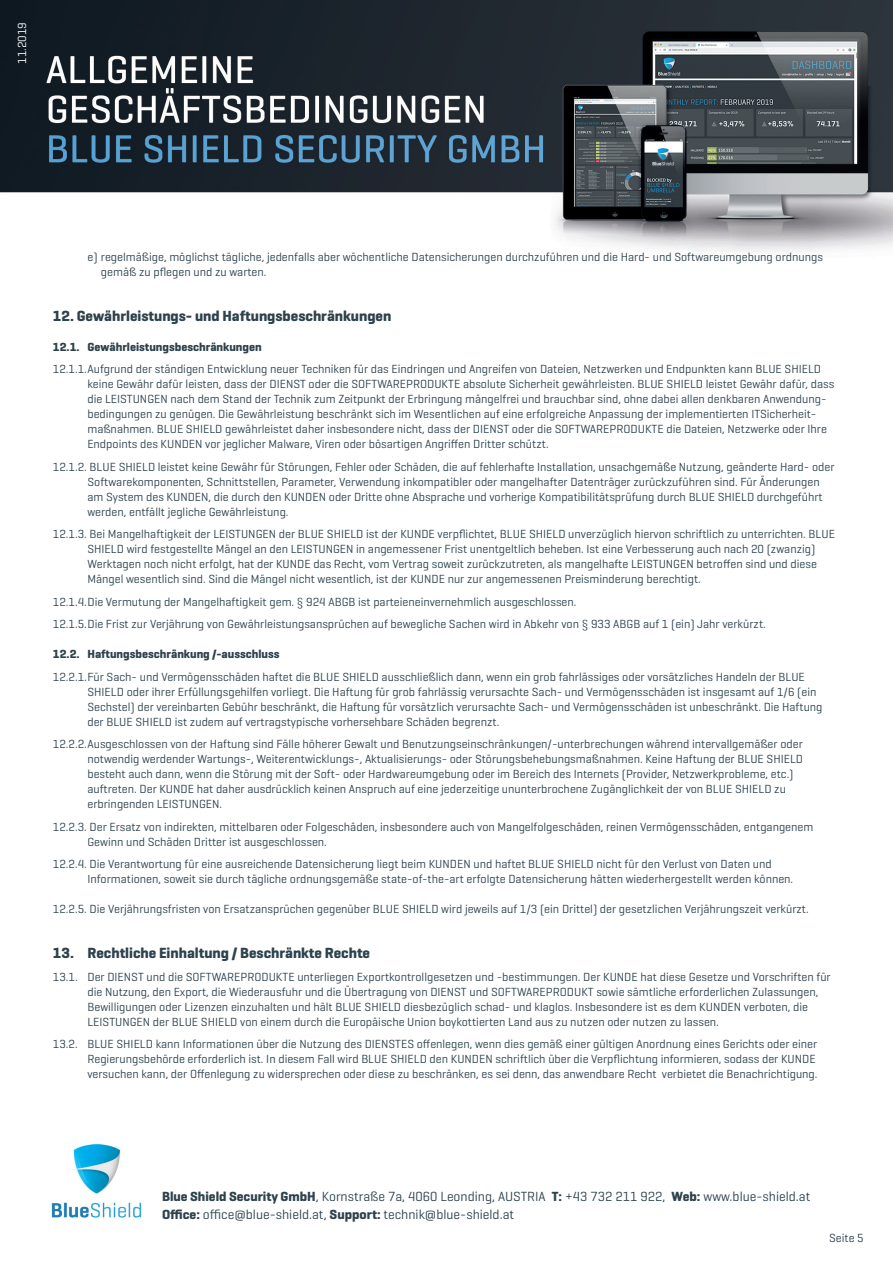
<style>
.page{position:relative;width:893px;height:1263px;background:#fff}
.page>*{position:absolute;margin:0;border:0;box-sizing:border-box;transform-origin:0 0}
.t1{font:700 15px "Geogrotesque";color:#2d424d}
.t2{font:13.5px/18px "Geogrotesque";color:#2d424d}
.t3{font:12px/15px "Geogrotesque";color:#2d424d}
.t4{font:700 12px "Geogrotesque";color:#2d424d}
.t5{font:12px "Geogrotesque";color:#fff}
.s1{font-weight:700}
</style>
<div class="page">
<img style="left:0;top:0;width:893px;height:252px">
<img style="left:51px;top:1144px;width:91px;height:74px">
<p class="t5" style="left:14px;top:64px;width:43px;rotate:-90deg">11.2019</p>
<p class="t3" style="left:101px;top:249px;width:724px;text-indent:-14px">e) regelmäßige, möglichst tägliche, jedenfalls aber wöchentliche Datensicherungen durchzuführen und die Hard- und Softwareumgebung ordnungs gemäß zu pflegen und zu warten.</p>
<p class="t1" style="left:53px;top:306px;width:340px">12. Gewährleistungs- und Haftungsbeschränkungen</p>
<p class="t4" style="left:53px;top:339px;width:210px">12.1. Gewährleistungsbeschränkungen</p>
<p class="t3" style="left:87px;top:361px;width:748px;text-indent:-34px">12.1.1.Aufgrund der ständigen Entwicklung neuer Techniken für das Eindringen und Angreifen von Dateien, Netzwerken und Endpunkten kann BLUE SHIELD keine Gewähr dafür leisten, dass der DIENST oder die SOFTWAREPRODUKTE absolute Sicherheit gewährleisten. BLUE SHIELD leistet Gewähr dafür, dass die LEISTUNGEN nach dem Stand der Technik zum Zeitpunkt der Erbringung mängelfrei und brauchbar sind, ohne dabei allen denkbaren Anwendung&shy;bedingungen zu genügen. Die Gewährleistung beschränkt sich im Wesentlichen auf eine erfolgreiche Anpassung der implementierten ITSicherheit&shy;maßnahmen. BLUE SHIELD gewährleistet daher insbesondere nicht, dass der DIENST oder die SOFTWAREPRODUKTE die Dateien, Netzwerke oder Ihre Endpoints des KUNDEN vor jeglicher Malware, Viren oder bösartigen Angriffen Dritter schützt.</p>
<p class="t3" style="left:87px;top:459px;width:749px;text-indent:-34px">12.1.2. BLUE SHIELD leistet keine Gewähr für Störungen, Fehler oder Schäden, die auf fehlerhafte Installation, unsachgemäße Nutzung, geänderte Hard- oder Softwarekomponenten, Schnittstellen, Parameter, Verwendung inkompatibler oder mangelhafter Datenträger zurückzuführen sind. Für Änderungen am System des KUNDEN, die durch den KUNDEN oder Dritte ohne Absprache und vorherige Kompatibilitätsprüfung durch BLUE SHIELD durchgeführt werden, entfällt jegliche Gewährleistung.</p>
<p class="t3" style="left:87px;top:526px;width:749px;text-indent:-34px">12.1.3. Bei Mangelhaftigkeit der LEISTUNGEN der BLUE SHIELD ist der KUNDE verpflichtet, BLUE SHIELD unverzüglich hiervon schriftlich zu unterrichten. BLUE SHIELD wird festgestellte Mängel an den LEISTUNGEN in angemessener Frist unentgeltlich beheben. Ist eine Verbesserung auch nach 20 (zwanzig)<br>Werktagen noch nicht erfolgt, hat der KUNDE das Recht, vom Vertrag soweit zurückzutreten, als mangelhafte LEISTUNGEN betroffen sind und diese Mängel wesentlich sind. Sind die Mängel nicht wesentlich, ist der KUNDE nur zur angemessenen Preisminderung berechtigt.</p>
<p class="t3" style="left:53px;top:590px;width:714px;line-height:22.5px">12.1.4.Die Vermutung der Mangelhaftigkeit gem. § 924 ABGB ist parteieneinvernehmlich ausgeschlossen.<br>12.1.5.Die Frist zur Verjährung von Gewährleistungsansprüchen auf bewegliche Sachen wird in Abkehr von § 933 ABGB auf 1 (ein) Jahr verkürzt.</p>
<p class="t4" style="left:53px;top:647px;width:228px">12.2. Haftungsbeschränkung /-ausschluss</p>
<p class="t3" style="left:87px;top:669px;width:737px;text-indent:-34px">12.2.1.Für Sach- und Vermögensschäden haftet die BLUE SHIELD ausschließlich dann, wenn ein grob fahrlässiges oder vorsätzliches Handeln der BLUE SHIELD oder ihrer Erfüllungsgehilfen vorliegt. Die Haftung für grob fahrlässig verursachte Sach- und Vermögensschäden ist insgesamt auf 1/6 (ein Sechstel) der vereinbarten Gebühr beschränkt, die Haftung für vorsätzlich verursachte Sach- und Vermögensschäden ist unbeschränkt. Die Haftung der BLUE SHIELD ist zudem auf vertragstypische vorhersehbare Schäden begrenzt.</p>
<p class="t3" style="left:87px;top:736px;width:717px;text-indent:-34px">12.2.2.Ausgeschlossen von der Haftung sind Fälle höherer Gewalt und Benutzungseinschränkungen/-unterbrechungen während intervallgemäßer oder notwendig werdender Wartungs-, Weiterentwicklungs-, Aktualisierungs- oder Störungsbehebungsmaßnahmen. Keine Haftung der BLUE SHIELD besteht auch dann, wenn die Störung mit der Soft- oder Hardwareumgebung oder im Bereich des Internets (Provider, Netzwerkprobleme, etc.) auftreten. Der KUNDE hat daher ausdrücklich keinen Anspruch auf eine jederzeitige ununterbrochene Zugänglichkeit der von BLUE SHIELD zu erbringenden LEISTUNGEN.</p>
<p class="t3" style="left:87px;top:819px;width:727px;text-indent:-34px">12.2.3. Der Ersatz von indirekten, mittelbaren oder Folgeschäden, insbesondere auch von Mangelfolgeschäden, reinen Vermögensschäden, entgangenem<br>Gewinn und Schäden Dritter ist ausgeschlossen.</p>
<p class="t3" style="left:87px;top:856px;width:707px;text-indent:-34px">12.2.4. Die Verantwortung für eine ausreichende Datensicherung liegt beim KUNDEN und haftet BLUE SHIELD nicht für den Verlust von Daten und<br>Informationen, soweit sie durch tägliche ordnungsgemäße state-of-the-art erfolgte Datensicherung hätten wiederhergestellt werden können.</p>
<p class="t3" style="left:53px;top:901px;width:757px">12.2.5. Die Verjährungsfristen von Ersatzansprüchen gegenüber BLUE SHIELD wird jeweils auf 1/3 (ein Drittel) der gesetzlichen Verjährungszeit verkürzt.</p>
<p class="t1" style="left:53px;top:944px;width:319px">13. Rechtliche Einhaltung / Beschränkte Rechte</p>
<p class="t3" style="left:87px;top:969px;width:745px;text-indent:-34px">13.1. Der DIENST und die SOFTWAREPRODUKTE unterliegen Exportkontrollgesetzen und -bestimmungen. Der KUNDE hat diese Gesetze und Vorschriften für die Nutzung, den Export, die Wiederausfuhr und die Übertragung von DIENST und SOFTWAREPRODUKT sowie sämtliche erforderlichen Zulassungen, Bewilligungen oder Lizenzen einzuhalten und hält BLUE SHIELD diesbezüglich schad- und klaglos. Insbesondere ist es dem KUNDEN verboten, die LEISTUNGEN der BLUE SHIELD von einem durch die Europäische Union boykottierten Land aus zu nutzen oder nutzen zu lassen.</p>
<p class="t3" style="left:87px;top:1036px;width:732px;text-indent:-34px">13.2. BLUE SHIELD kann Informationen über die Nutzung des DIENSTES offenlegen, wenn dies gemäß einer gültigen Anordnung eines Gerichts oder einer<br>Regierungsbehörde erforderlich ist. In diesem Fall wird BLUE SHIELD den KUNDEN schriftlich über die Verpflichtung informieren, sodass der KUNDE versuchen kann, der Offenlegung zu widersprechen oder diese zu beschränken, es sei denn, das anwendbare Recht verbietet die Benachrichtigung.</p>
<p class="t2" style="left:162px;top:1187px;width:650px"><span class="s1">Blue Shield Security GmbH</span>, Kornstraße 7a, 4060 Leonding, AUSTRIA <span class="s1">T:</span> +43 732 211 922, <span class="s1">Web:</span> www.blue-shield.at<br><span class="s1">Office:</span> office@blue-shield.at, <span class="s1">Support:</span> technik@blue-shield.at</p>
<p class="t3" style="left:829px;top:1230px;width:36px">Seite 5</p>
</div>
